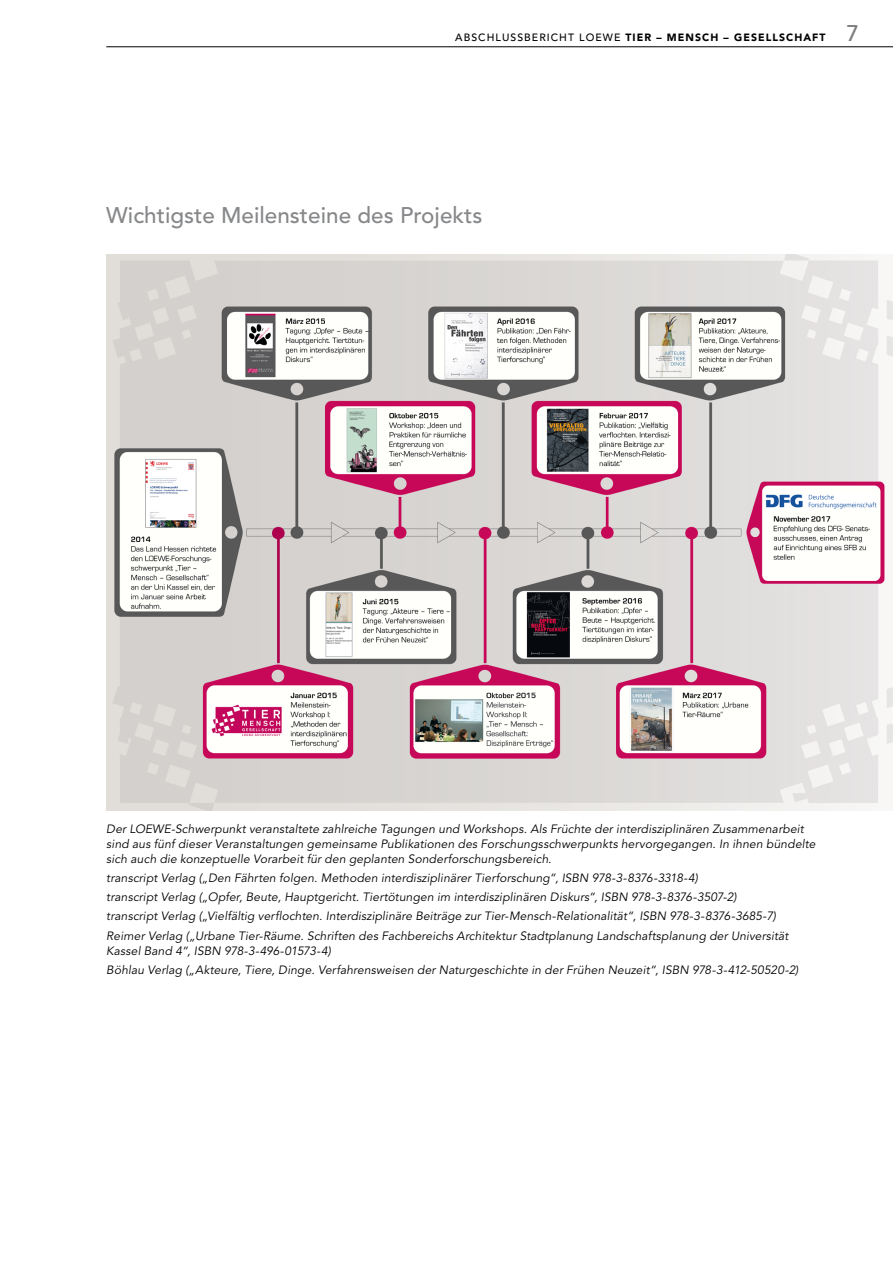
<style>
.page{position:relative;width:893px;height:1263px;background:#fff}
.page>*{position:absolute;margin:0;border:0;box-sizing:border-box;transform-origin:0 0}
.t1{font:500 22.5px "Avenir LT Std";color:#87888a}
.t2{font:italic 12px/19.2px "Avenir LT Std";letter-spacing:.01em;color:#000}
.t3{font:900 10.5px "Avenir LT Std";letter-spacing:.1em;color:#000}
.s1{font-weight:500}
.s2{font-weight:500;font-size:22.5px;color:#7b7c7e}
</style>
<div class="page">
<hr style="left:106px;top:47px;width:787px;height:1px;background:#000">
<img style="left:106px;top:255px;width:787px;height:556px">
<p class="t3" style="left:455px;top:31px;width:405px"><span class="s1">ABSCHLUSSBERICHT LOEWE</span> TIER – MENSCH – GESELLSCHAFT <span class="s2">7</span></p>
<h1 class="t1" style="left:106px;top:202px;width:378px">Wichtigste Meilensteine des Projekts</h1>
<p class="t2" style="left:106px;top:821px;width:711px;line-height:15px">Der LOEWE-Schwerpunkt veranstaltete zahlreiche Tagungen und Workshops. Als Früchte der interdisziplinären Zusammenarbeit sind aus fünf dieser Veranstaltungen gemeinsame Publikationen des Forschungsschwerpunkts hervorgegangen. In ihnen bündelte sich auch die konzeptuelle Vorarbeit für den geplanten Sonderforschungsbereich.</p>
<p class="t2" style="left:106px;top:868px;width:684px">transcript Verlag („Den Fährten folgen. Methoden interdisziplinärer Tierforschung“, ISBN 978-3-8376-3318-4)<br>transcript Verlag („Opfer, Beute, Hauptgericht. Tiertötungen im interdisziplinären Diskurs“, ISBN 978-3-8376-3507-2) transcript Verlag („Vielfältig verflochten. Interdisziplinäre Beiträge zur Tier-Mensch-Relationalität“, ISBN 978-3-8376-3685-7)<br>Reimer Verlag („Urbane Tier-Räume. Schriften des Fachbereichs Architektur Stadtplanung Landschaftsplanung der Universität</p>
<p class="t2" style="left:106px;top:941px;width:694px">Kassel Band 4“, ISBN 978-3-496-01573-4)<br>Böhlau Verlag („Akteure, Tiere, Dinge. Verfahrensweisen der Naturgeschichte in der Frühen Neuzeit“, ISBN 978-3-412-50520-2)</p>
</div>
